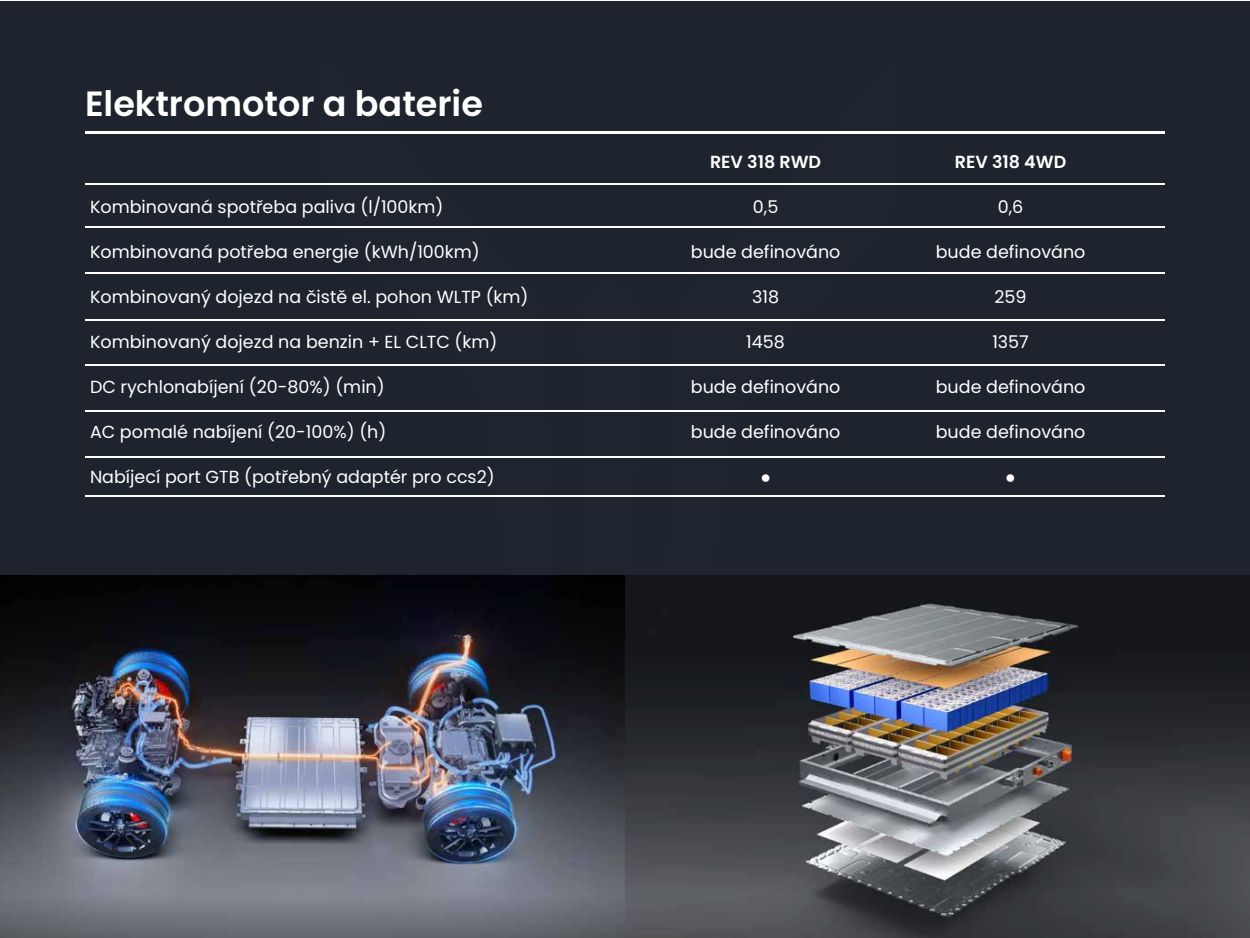
<style>
.page{position:relative;width:1250px;height:938px;background:#fff}
.page>*{position:absolute;margin:0;border:0;box-sizing:border-box;transform-origin:0 0}
.t1{font:600 35px "Poppins";color:#fff}
.t2{font:17.5px "Poppins";color:#fff}
.t3{font:600 17.5px "Poppins";color:#fff}
.t4{font:17.5px "Arial";color:#fff}
</style>
<div class="page">
<div style="left:0;top:1px;width:1250px;height:937px;background:#1d242d"></div>
<svg style="left:662px;top:183px;width:237px;height:314px"></svg>
<svg style="left:321px;top:183px;width:236px;height:314px"></svg>
<svg style="left:579px;top:320px;width:61px;height:177px"></svg>
<hr style="left:85px;top:131px;width:1080px;height:3px;background:#fff">
<hr style="left:85px;top:184px;width:1080px;height:1px;background:#fff">
<hr style="left:85px;top:226px;width:1080px;height:2px;background:#fff">
<hr style="left:85px;top:272px;width:1080px;height:2px;background:#fff">
<hr style="left:85px;top:319px;width:1080px;height:1px;background:#fff">
<hr style="left:85px;top:364px;width:1080px;height:1px;background:#fff">
<hr style="left:85px;top:410px;width:1080px;height:1px;background:#fff">
<hr style="left:85px;top:456px;width:1080px;height:2px;background:#fff">
<hr style="left:85px;top:495px;width:1080px;height:1px;background:#fff">
<img style="left:0;top:575px;width:1250px;height:363px">
<h1 class="t1" style="left:85px;top:84px;width:399px">Elektromotor a baterie</h1>
<p class="t2" style="left:90px;top:196px;width:355px">Kombinovaná spotřeba paliva (l/100km)</p>
<p class="t2" style="left:90px;top:241px;width:391px">Kombinovaná potřeba energie (kWh/100km)</p>
<p class="t2" style="left:90px;top:286px;width:440px">Kombinovaný dojezd na čistě el. pohon WLTP (km)</p>
<p class="t2" style="left:90px;top:331px;width:409px">Kombinovaný dojezd na benzin + EL CLTC (km)</p>
<p class="t2" style="left:90px;top:376px;width:296px">DC rychlonabíjení (20-80%) (min)</p>
<p class="t2" style="left:90px;top:421px;width:298px">AC pomalé nabíjení (20-100%) (h)</p>
<p class="t2" style="left:90px;top:466px;width:406px">Nabíjecí port GTB (potřebný adaptér pro ccs2)</p>
<p class="t3" style="left:710px;top:151px;width:113px">REV 318 RWD</p>
<p class="t2" style="left:753px;top:196px;width:27px">0,5</p>
<p class="t2" style="left:691px;top:241px;width:151px">bude definováno</p>
<p class="t2" style="left:752px;top:286px;width:28px">318</p>
<p class="t2" style="left:746px;top:331px;width:40px">1458</p>
<p class="t2" style="left:691px;top:376px;width:151px">bude definováno</p>
<p class="t2" style="left:691px;top:421px;width:151px">bude definováno</p>
<p class="t4" style="left:760px;top:464px;width:12px">●</p>
<p class="t3" style="left:955px;top:151px;width:113px">REV 318 4WD</p>
<p class="t2" style="left:998px;top:196px;width:27px">0,6</p>
<p class="t2" style="left:936px;top:241px;width:151px">bude definováno</p>
<p class="t2" style="left:995px;top:286px;width:34px">259</p>
<p class="t2" style="left:992px;top:331px;width:38px">1357</p>
<p class="t2" style="left:936px;top:376px;width:151px">bude definováno</p>
<p class="t2" style="left:936px;top:421px;width:151px">bude definováno</p>
<p class="t4" style="left:1005px;top:464px;width:12px">●</p>
</div>
